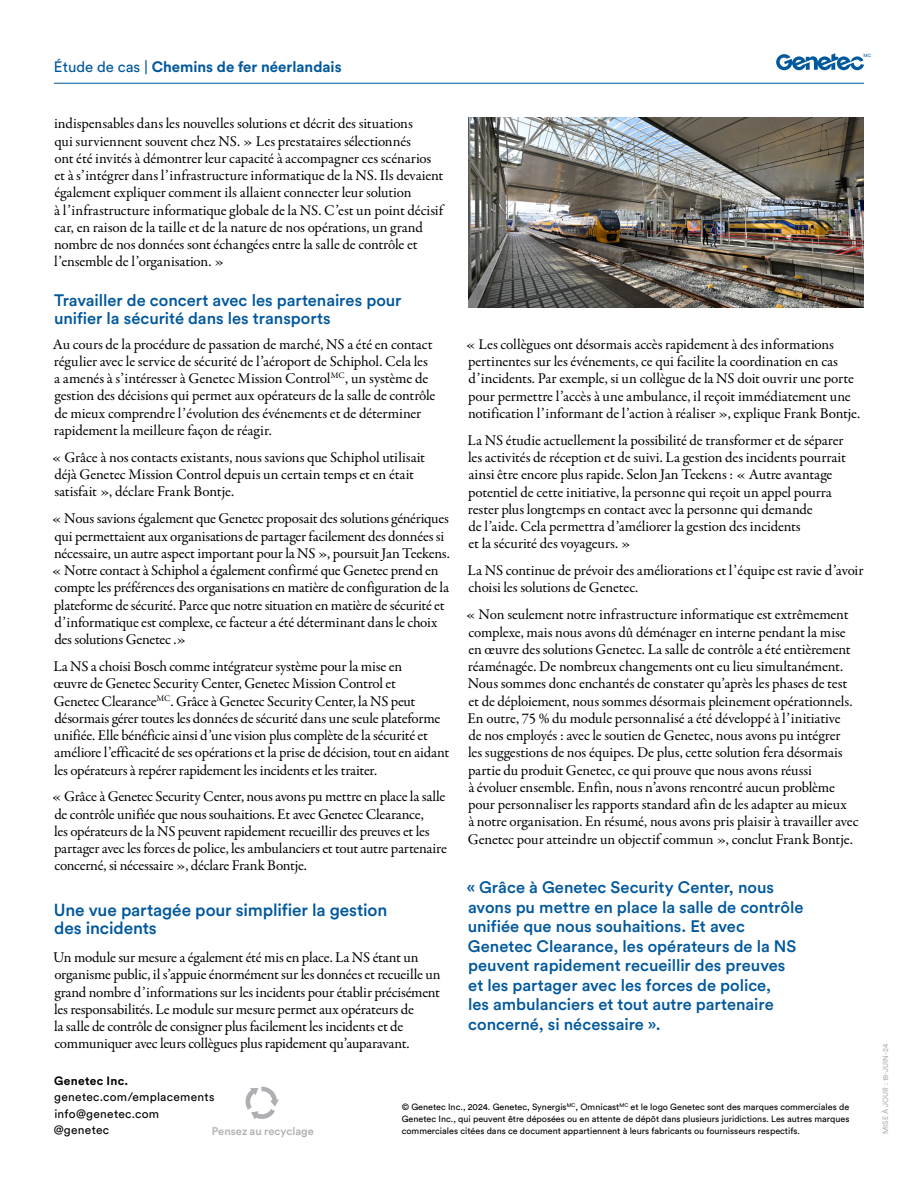
<style>
.page{position:relative;width:918px;height:1188px;background:#fff}
.page>*{position:absolute;margin:0;border:0;box-sizing:border-box;transform-origin:0 0}
.t1{font:500 17.25px/18px "Circular Pro";letter-spacing:-.01em;color:#00589d}
.t2{font:500 16.5px/19.5px "Circular Pro";color:#00589d}
.t3{font:15px/17.2px "Garamond Premr Pro";letter-spacing:-.015em;color:#000}
.t4{font:700 15px "Circular Pro";color:#00589d}
.t5{font:12px/16.5px "Circular Pro";letter-spacing:.02em;color:#000}
.t6{font:700 12px "Circular Pro";letter-spacing:.025em;color:#000}
.t7{font:500 10.95px "Circular Pro";letter-spacing:.005em;color:#adafb2}
.t8{font:9px/12px "Circular Pro";color:#000;text-align:justify}
.t9{font:7.5px "Circular Pro";color:#adafb2}
.t10{font:4.5px "Circular Pro";color:#00589d}
.s1{font-weight:400}
</style>
<div class="page">
<hr style="left:54px;top:83px;width:810px;height:1px;background:#00589d">
<svg style="left:776px;top:53px;width:88px;height:17px"></svg>
<img style="left:468px;top:117px;width:396px;height:191px">
<svg style="left:245px;top:1086px;width:34px;height:33px"></svg>
<p class="t4" style="left:54px;top:56px;width:289px"><span class="s1">Étude de cas |</span> Chemins de fer néerlandais</p>
<p class="t10" style="left:863px;top:53px;width:9px">MC</p>
<p class="t3" style="left:54px;top:115px;width:391px">indispensables dans les nouvelles solutions et décrit des situations<br>qui surviennent souvent chez NS. » Les prestataires sélectionnés<br>ont été invités à démontrer leur capacité à accompagner ces scénarios et à s’intégrer dans l’infrastructure informatique de la NS. Ils devaient également expliquer comment ils allaient connecter leur solution<br>à l’infrastructure informatique globale de la NS. C’est un point décisif car, en raison de la taille et de la nature de nos opérations, un grand nombre de nos données sont échangées entre la salle de contrôle et l’ensemble de l’organisation. »</p>
<p class="t2" style="left:54px;top:290px;width:349px;line-height:18px">Travailler de concert avec les partenaires pour unifier la sécurité dans les transports</p>
<p class="t3" style="left:53px;top:336px;width:384px">Au cours de la procédure de passation de marché, NS a été en contact régulier avec le service de sécurité de l’aéroport de Schiphol. Cela les a amenés à s’intéresser à Genetec Mission Control<sup>MC</sup>, un système de gestion des décisions qui permet aux opérateurs de la salle de contrôle de mieux comprendre l’évolution des événements et de déterminer rapidement la meilleure façon de réagir.</p>
<p class="t3" style="left:52px;top:449px;width:375px">« Grâce à nos contacts existants, nous savions que Schiphol utilisait déjà Genetec Mission Control depuis un certain temps et en était satisfait », déclare Frank Bontje.</p>
<p class="t3" style="left:52px;top:510px;width:400px">« Nous savions également que Genetec proposait des solutions génériques qui permettaient aux organisations de partager facilement des données si nécessaire, un autre aspect important pour la NS », poursuit Jan Teekens. « Notre contact à Schiphol a également confirmé que Genetec prend en compte les préférences des organisations en matière de configuration de la plateforme de sécurité. Parce que notre situation en matière de sécurité et d’informatique est complexe, ce facteur a été déterminant dans le choix des solutions Genetec .»</p>
<p class="t3" style="left:53px;top:658px;width:397px">La NS a choisi Bosch comme intégrateur système pour la mise en<br>œuvre de Genetec Security Center, Genetec Mission Control et<br>Genetec Clearance<sup>MC</sup>. Grâce à Genetec Security Center, la NS peut désormais gérer toutes les données de sécurité dans une seule plateforme unifiée. Elle bénéficie ainsi d’une vision plus complète de la sécurité et améliore l’efficacité de ses opérations et la prise de décision, tout en aidant les opérateurs à repérer rapidement les incidents et les traiter.</p>
<p class="t3" style="left:52px;top:789px;width:397px">« Grâce à Genetec Security Center, nous avons pu mettre en place la salle de contrôle unifiée que nous souhaitions. Et avec Genetec Clearance,<br>les opérateurs de la NS peuvent rapidement recueillir des preuves et les partager avec les forces de police, les ambulanciers et tout autre partenaire concerné, si nécessaire », déclare Frank Bontje.</p>
<p class="t1" style="left:54px;top:900px;width:335px">Une vue partagée pour simplifier la gestion des incidents</p>
<p class="t3" style="left:53px;top:949px;width:389px">Un module sur mesure a également été mis en place. La NS étant un organisme public, il s’appuie énormément sur les données et recueille un grand nombre d’informations sur les incidents pour établir précisément les responsabilités. Le module sur mesure permet aux opérateurs de<br>la salle de contrôle de consigner plus facilement les incidents et de communiquer avec leurs collègues plus rapidement qu’auparavant.</p>
<p class="t3" style="left:466px;top:336px;width:396px">« Les collègues ont désormais accès rapidement à des informations pertinentes sur les événements, ce qui facilite la coordination en cas d’incidents. Par exemple, si un collègue de la NS doit ouvrir une porte pour permettre l’accès à une ambulance, il reçoit immédiatement une notification l’informant de l’action à réaliser », explique Frank Bontje.</p>
<p class="t3" style="left:468px;top:432px;width:380px">La NS étudie actuellement la possibilité de transformer et de séparer les activités de réception et de suivi. La gestion des incidents pourrait ainsi être encore plus rapide. Selon Jan Teekens : « Autre avantage potentiel de cette initiative, la personne qui reçoit un appel pourra rester plus longtemps en contact avec la personne qui demande<br>de l’aide. Cela permettra d’améliorer la gestion des incidents<br>et la sécurité des voyageurs. »</p>
<p class="t3" style="left:468px;top:562px;width:398px">La NS continue de prévoir des améliorations et l’équipe est ravie d’avoir choisi les solutions de Genetec.</p>
<p class="t3" style="left:466px;top:606px;width:394px">« Non seulement notre infrastructure informatique est extrêmement complexe, mais nous avons dû déménager en interne pendant la mise en œuvre des solutions Genetec. La salle de contrôle a été entièrement réaménagée. De nombreux changements ont eu lieu simultanément.<br>Nous sommes donc enchantés de constater qu’après les phases de test et de déploiement, nous sommes désormais pleinement opérationnels.<br>En outre, 75 % du module personnalisé a été développé à l’initiative<br>de nos employés : avec le soutien de Genetec, nous avons pu intégrer<br>les suggestions de nos équipes. De plus, cette solution fera désormais partie du produit Genetec, ce qui prouve que nous avons réussi<br>à évoluer ensemble. Enfin, nous n’avons rencontré aucun problème pour personnaliser les rapports standard afin de les adapter au mieux<br>à notre organisation. En résumé, nous avons pris plaisir à travailler avec Genetec pour atteindre un objectif commun », conclut Frank Bontje.</p>
<p class="t2" style="left:467px;top:877px;width:338px">« Grâce à Genetec Security Center, nous avons pu mettre en place la salle de contrôle unifiée que nous souhaitions. Et avec Genetec Clearance, les opérateurs de la NS peuvent rapidement recueillir des preuves<br>et les partager avec les forces de police,<br>les ambulanciers et tout autre partenaire concerné, si nécessaire ».</p>
<p class="t6" style="left:54px;top:1072px;width:76px">Genetec Inc.</p>
<p class="t5" style="left:54px;top:1088px;width:162px">genetec.com/emplacements info@genetec.com @genetec</p>
<p class="t7" style="left:212px;top:1124px;width:104px">Pensez au recyclage</p>
<p class="t8" style="left:402px;top:1100px;width:449px">© Genetec Inc., 2024. Genetec, Synergis<sup>MC</sup>, Omnicast<sup>MC</sup> et le logo Genetec sont des marques commerciales de Genetec Inc., qui peuvent être déposées ou en attente de dépôt dans plusieurs juridictions. Les autres marques commerciales citées dans ce document appartiennent à leurs fabricants ou fournisseurs respectifs.</p>
<p class="t9" style="left:881px;top:1134px;width:91px;rotate:-90deg">MISE À JOUR : 18-JUIN-24</p>
</div>
